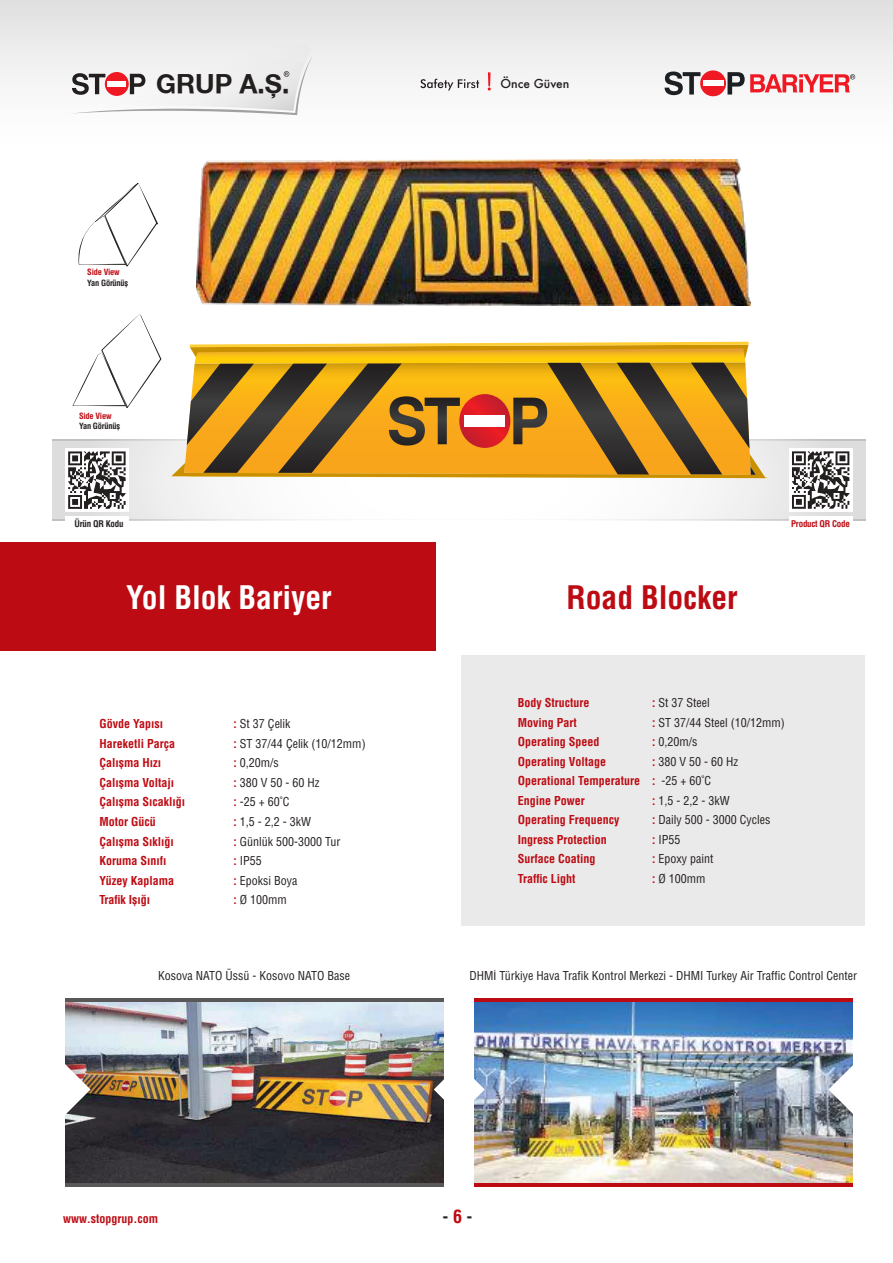
<style>
.page{position:relative;width:893px;height:1263px;background:#fff}
.page>*{position:absolute;margin:0;border:0;box-sizing:border-box;transform-origin:0 0}
.t1{font:700 condensed 31.65px "Helvetica LT Std";color:#fff}
.t2{font:700 condensed 31.65px "Helvetica LT Std";color:#bd0b13}
.t3{font:700 26.4px "Helvatica";color:#241f1f}
.t4{font:700 condensed 18px "Helvetica LT Std";color:#241f1f}
.t5{font:700 condensed 12px/19.5px "Helvetica LT Std";color:#bd0b13}
.t6{font:condensed 12px "Helvetica LT Std";color:#241f1f}
.t7{font:500 12px "Futura";color:#241f1f}
.t8{font:700 condensed 9px "Helvetica LT Std";letter-spacing:-.025em;color:#bd0b13}
.t9{font:700 condensed 9px "Helvetica LT Std";letter-spacing:-.025em;color:#241f1f}
.t10{font:700 condensed 8.4px/10.2px "Helvetica LT Std";letter-spacing:-.025em;color:#241f1f}
.s1{color:#bd0b13}
.s2{font-family:"Helvetica Condens";font-stretch:normal}
.s3{font-weight:700;color:#bd0b13}
.s4{font-weight:400;color:#241f1f}
.s5{font-family:"Myriad Pro";font-stretch:normal}
</style>
<div class="page">
<div style="left:0;top:542px;width:436px;height:109px;background:#bd0b13"></div>
<img style="left:65px;top:999px;width:379px;height:188px">
<div style="left:0;top:0;width:893px;height:161px;background:linear-gradient(to bottom,#e3e2e2,#fff)"></div>
<svg style="left:488px;top:72px;width:3px;height:19px"></svg>
<svg style="left:420px;top:79px;width:59px;height:12px"></svg>
<div style="left:700px;top:70px;width:26px;height:26px;background:#ef1923;border-radius:50%"></div>
<div style="left:703px;top:81px;width:20px;height:5px;background:#fff"></div>
<svg style="left:665px;top:72px;width:35px;height:23px"></svg>
<svg style="left:727px;top:72px;width:128px;height:23px"></svg>
<svg style="left:67px;top:41px;width:246px;height:74px"></svg>
<div style="left:461px;top:655px;width:404px;height:271px;background:#ebeaea"></div>
<svg style="left:52px;top:440px;width:813px;height:79px"></svg>
<svg style="left:52px;top:439px;width:813px;height:1px"></svg>
<svg style="left:52px;top:519px;width:813px;height:2px"></svg>
<img style="left:474px;top:1002px;width:379px;height:181px">
<svg style="left:65px;top:1064px;width:26px;height:51px"></svg>
<svg style="left:828px;top:1064px;width:25px;height:51px"></svg>
<svg style="left:434px;top:1064px;width:51px;height:51px"></svg>
<hr style="left:474px;top:1183px;width:379px;height:3px;background:#bd0b13">
<hr style="left:474px;top:998px;width:379px;height:4px;background:#bd0b13">
<hr style="left:65px;top:1183px;width:378px;height:3px;background:#5a5758">
<hr style="left:65px;top:998px;width:378px;height:4px;background:#5a5758">
<div style="left:789px;top:448px;width:64px;height:64px;background:#fff"></div>
<div style="left:789px;top:516px;width:64px;height:8px;background:#fff"></div>
<div style="left:65px;top:516px;width:64px;height:8px;background:#fff"></div>
<div style="left:65px;top:448px;width:64px;height:64px;background:#fff"></div>
<svg style="left:72px;top:314px;width:90px;height:94px"></svg>
<svg style="left:78px;top:183px;width:80px;height:84px"></svg>
<img style="left:197px;top:159px;width:553px;height:146px">
<svg style="left:171px;top:342px;width:598px;height:136px;background:#c19030"></svg>
<svg style="left:68px;top:451px;width:58px;height:58px"></svg>
<svg style="left:792px;top:451px;width:58px;height:58px"></svg>
<h2 class="t3" style="left:156px;top:68px;width:135px">GRUP A.Ş.</h2>
<p class="t7" style="left:500px;top:76px;width:71px">Önce Güven</p>
<p class="t10" style="left:87px;top:267px;width:43px"><span class="s1">Side View<br></span>Yan Görünü<span class="s2">ş</span></p>
<p class="t10" style="left:79px;top:411px;width:43px"><span class="s1">Side View<br></span>Yan Görünü<span class="s2">ş</span></p>
<p class="t9" style="left:75px;top:518px;width:51px">Ürün QR Kodu</p>
<p class="t8" style="left:791px;top:518px;width:60px">Product QR Code</p>
<h1 class="t1" style="left:126px;top:577px;width:207px">Yol Blok Bariyer</h1>
<p class="t5" style="left:99px;top:714px;width:65px">Gövde Yapısı</p>
<p class="t6" style="left:234px;top:717px;width:58px"><span class="s3">:</span> St 37 Çelik</p>
<p class="t5" style="left:99px;top:734px;width:77px">Hareketli Parça</p>
<p class="t6" style="left:234px;top:736px;width:133px"><span class="s3">:</span> ST 37/44 Çelik (10/12mm)</p>
<p class="t5" style="left:99px;top:753px;width:63px">Çalı<span class="s2">ş</span>ma Hızı</p>
<p class="t6" style="left:234px;top:756px;width:47px"><span class="s3">:</span> 0,20m/s</p>
<p class="t5" style="left:99px;top:773px;width:76px">Çalı<span class="s2">ş</span>ma Voltajı</p>
<p class="t6" style="left:234px;top:775px;width:88px"><span class="s3">:</span> 380 V 50 - 60 Hz</p>
<p class="t5" style="left:99px;top:792px;width:87px">Çalı<span class="s2">ş</span>ma Sıcaklı<span class="s2">ğ</span>ı</p>
<p class="t6" style="left:234px;top:795px;width:58px"><span class="s3">:</span> -25 + 60˚C</p>
<p class="t5" style="left:99px;top:812px;width:58px">Motor Gücü</p>
<p class="t6" style="left:234px;top:814px;width:79px"><span class="s3">:</span> 1,5 - 2,2 - 3kW</p>
<p class="t5" style="left:99px;top:831px;width:76px">Çalı<span class="s2">ş</span>ma Sıklı<span class="s2">ğ</span>ı</p>
<p class="t6" style="left:234px;top:834px;width:108px"><span class="s3">:</span> Günlük 500-3000 Tur</p>
<p class="t5" style="left:99px;top:851px;width:69px">Koruma Sınıfı</p>
<p class="t6" style="left:234px;top:853px;width:30px"><span class="s3">:</span> IP55</p>
<p class="t5" style="left:99px;top:870px;width:76px">Yüzey Kaplama</p>
<p class="t6" style="left:234px;top:873px;width:65px"><span class="s3">:</span> Epoksi Boya</p>
<p class="t5" style="left:99px;top:890px;width:52px">Trafik I<span class="s2">ş</span>ı<span class="s2">ğ</span>ı</p>
<p class="t6" style="left:234px;top:892px;width:55px"><span class="s3">:</span> Ø 100mm</p>
<h1 class="t2" style="left:566px;top:578px;width:173px">Road Blocker</h1>
<p class="t5" style="left:518px;top:693px;width:73px">Body Structure</p>
<p class="t6" style="left:652px;top:695px;width:59px"><span class="s3">:</span> St 37 Steel</p>
<p class="t5" style="left:518px;top:712px;width:61px">Moving Part</p>
<p class="t6" style="left:652px;top:715px;width:134px"><span class="s3">:</span> ST 37/44 Steel (10/12mm)</p>
<p class="t5" style="left:518px;top:732px;width:83px">Operating Speed</p>
<p class="t6" style="left:652px;top:734px;width:47px"><span class="s3">:</span> 0,20m/s</p>
<p class="t5" style="left:518px;top:751px;width:90px">Operating Voltage</p>
<p class="t5" style="left:518px;top:751px;width:222px;text-indent:134px">: <span class="s4">380 V 50 - 60 Hz<br></span>Operational Temperature : <span class="s4">-25 + 60˚C<br></span>Engine Power</p>
<p class="t6" style="left:652px;top:793px;width:79px"><span class="s3">:</span> 1,5 - 2,2 - 3kW</p>
<p class="t5" style="left:518px;top:810px;width:103px">Operating Frequency</p>
<p class="t6" style="left:652px;top:812px;width:120px"><span class="s3">:</span> Daily 500 - 3000 Cycles</p>
<p class="t5" style="left:518px;top:829px;width:90px">Ingress Protection</p>
<p class="t6" style="left:652px;top:832px;width:30px"><span class="s3">:</span> IP55</p>
<p class="t5" style="left:518px;top:849px;width:79px">Surface Coating</p>
<p class="t6" style="left:652px;top:851px;width:63px"><span class="s3">:</span> Epoxy paint</p>
<p class="t5" style="left:518px;top:868px;width:59px">Traffic Light</p>
<p class="t6" style="left:652px;top:871px;width:55px"><span class="s3">:</span> Ø 100mm</p>
<p class="t6" style="left:158px;top:968px;width:193px">Kosova NATO Üssü - Kosovo NATO Base</p>
<p class="t6" style="left:470px;top:968px;width:389px">DHM<span class="s5">İ</span> Türkiye Hava Trafik Kontrol Merkezi - DHMI Turkey Air Traffic Control Center</p>
<p class="t5" style="left:63px;top:1209px;width:96px">www.stopgrup.com</p>
<h3 class="t4" style="left:442px;top:1205px;width:31px">- <span class="s1">6</span> -</h3>
</div>
